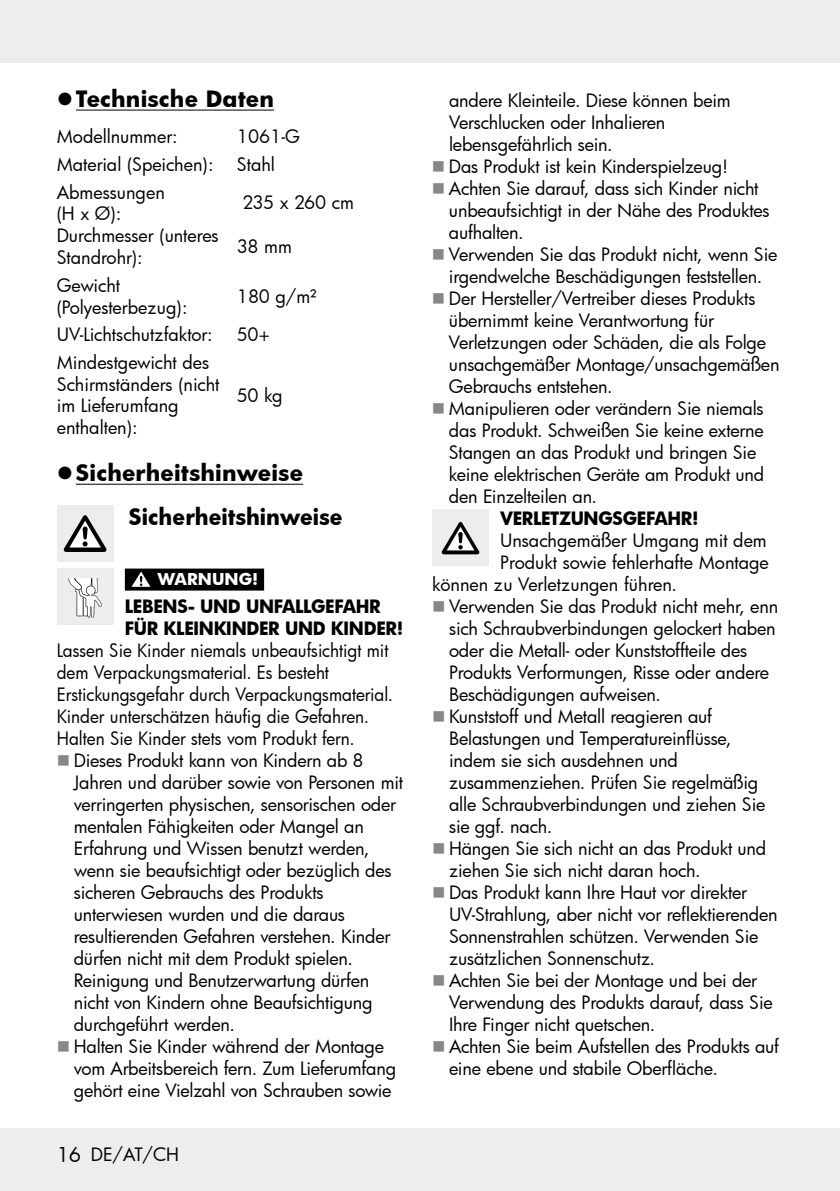
<style>
.page{position:relative;width:840px;height:1191px;background:#fff}
.page>*{position:absolute;margin:0;border:0;box-sizing:border-box;transform-origin:0 0}
.t1{font:700 22px/44px "Futura";letter-spacing:.005em;color:#000}
.t2{font:18px/22px "Futura";letter-spacing:-.01em;color:#000}
.t3{font:18px/22px "Futura";letter-spacing:-.01em;color:#000;scale:.95 1}
.t4{font:700 18px/22px "Futura";letter-spacing:-.02em;color:#000;scale:.95 1}
.t5{font:700 16px "Futura";color:#fff}
.s1{font-size:20px}
</style>
<div class="page">
<div style="left:0;top:0;width:839px;height:62px;background:#ededed"></div>
<hr style="left:839px;top:0;width:1px;height:62px;background:#ededed">
<div style="left:0;top:1128px;width:839px;height:63px;background:#ededed"></div>
<hr style="left:839px;top:1128px;width:1px;height:63px;background:#ededed">
<hr style="left:76px;top:110px;width:198px;height:1px;background:#000">
<hr style="left:76px;top:484px;width:227px;height:1px;background:#000">
<div style="left:125px;top:568px;width:139px;height:22px;background:#000"></div>
<div style="left:57px;top:505px;width:56px;height:57px;background:#ededed"></div>
<svg style="left:64px;top:515px;width:42px;height:37px"></svg>
<div style="left:57px;top:568px;width:56px;height:57px;background:#ededed"></div>
<svg style="left:68px;top:578px;width:34px;height:39px"></svg>
<svg style="left:131px;top:571px;width:19px;height:16px"></svg>
<div style="left:432px;top:509px;width:56px;height:57px;background:#ededed"></div>
<svg style="left:441px;top:522px;width:38px;height:32px"></svg>
<p class="t1" style="left:76px;top:76px;width:199px">Technische Daten</p>
<p class="t2" style="left:57px;top:125px;width:122px">Modellnummer:</p>
<p class="t2" style="left:237px;top:125px;width:64px">1061-G</p>
<p class="t2" style="left:57px;top:153px;width:158px">Material (Speichen):</p>
<p class="t2" style="left:237px;top:153px;width:40px">Stahl</p>
<p class="t2" style="left:57px;top:181px;width:110px">Abmessungen (H x Ø):</p>
<p class="t2" style="left:242px;top:191px;width:113px">235 x 260 cm</p>
<p class="t2" style="left:57px;top:225px;width:163px">Durchmesser (unteres<br>Standrohr):</p>
<p class="t2" style="left:237px;top:235px;width:56px">38 mm</p>
<p class="t2" style="left:57px;top:274px;width:132px">Gewicht (Polyesterbezug):</p>
<p class="t2" style="left:237px;top:285px;width:81px">180 g/m²</p>
<p class="t2" style="left:57px;top:323px;width:157px">UV-Lichtschutzfaktor:</p>
<p class="t2" style="left:237px;top:323px;width:34px">50+</p>
<p class="t2" style="left:57px;top:351px;width:164px">Mindestgewicht des<br>Schirmständers (nicht im Lieferumfang enthalten):</p>
<p class="t2" style="left:237px;top:384px;width:47px">50 kg</p>
<p class="t1" style="left:129px;top:450px;width:215px;text-indent:-53px">Sicherheitshinweise<br>Sicherheitshinweise</p>
<p class="t5" style="left:157px;top:568px;width:102px">WARNUNG!</p>
<p class="t4" style="left:125px;top:595px;width:294px">LEBENS- UND UNFALLGEFAHR<br>FÜR KLEINKINDER UND KINDER!</p>
<p class="t3" style="left:57px;top:639px;width:352px">Lassen Sie Kinder niemals unbeaufsichtigt mit dem Verpackungsmaterial. Es besteht Erstickungsgefahr durch Verpackungsmaterial.<br>Kinder unterschätzen häufig die Gefahren.<br>Halten Sie Kinder stets vom Produkt fern.</p>
<p class="t2" style="left:74px;top:749px;width:331px">Dieses Produkt kann von Kindern ab 8<br>Jahren und darüber sowie von Personen mit verringerten physischen, sensorischen oder mentalen Fähigkeiten oder Mangel an Erfahrung und Wissen benutzt werden, wenn sie beaufsichtigt oder bezüglich des sicheren Gebrauchs des Produkts unterwiesen wurden und die daraus resultierenden Gefahren verstehen. Kinder dürfen nicht mit dem Produkt spielen.<br>Reinigung und Benutzerwartung dürfen nicht von Kindern ohne Beaufsichtigung durchgeführt werden.<br>Halten Sie Kinder während der Montage vom Arbeitsbereich fern. Zum Lieferumfang gehört eine Vielzahl von Schrauben sowie</p>
<p class="t2" style="left:57px;top:1143px;width:123px"><span class="s1">16</span> DE/AT/CH</p>
<p class="t2" style="left:448px;top:89px;width:332px">andere Kleinteile. Diese können beim Verschlucken oder Inhalieren lebensgefährlich sein.<br>Das Produkt ist kein Kinderspielzeug!<br>Achten Sie darauf, dass sich Kinder nicht unbeaufsichtigt in der Nähe des Produktes aufhalten.<br>Verwenden Sie das Produkt nicht, wenn Sie irgendwelche Beschädigungen feststellen.<br>Der Hersteller/Vertreiber dieses Produkts übernimmt keine Verantwortung für Verletzungen oder Schäden, die als Folge unsachgemäßer Montage/unsachgemäßen Gebrauchs entstehen.<br>Manipulieren oder verändern Sie niemals das Produkt. Schweißen Sie keine externe Stangen an das Produkt und bringen Sie keine elektrischen Geräte am Produkt und den Einzelteilen an.</p>
<p class="t4" style="left:500px;top:507px;width:210px">VERLETZUNGSGEFAHR!</p>
<p class="t2" style="left:500px;top:529px;width:268px">Unsachgemäßer Umgang mit dem</p>
<p class="t2" style="left:500px;top:551px;width:270px">Produkt sowie fehlerhafte Montage</p>
<p class="t2" style="left:432px;top:573px;width:243px">können zu Verletzungen führen.</p>
<p class="t2" style="left:449px;top:595px;width:330px">Verwenden Sie das Produkt nicht mehr, enn</p>
<p class="t2" style="left:449px;top:617px;width:328px">sich Schraubverbindungen gelockert haben</p>
<p class="t2" style="left:449px;top:639px;width:299px">oder die Metall- oder Kunststoffteile des</p>
<p class="t2" style="left:449px;top:661px;width:321px">Produkts Verformungen, Risse oder andere</p>
<p class="t2" style="left:449px;top:683px;width:210px">Beschädigungen aufweisen.</p>
<p class="t2" style="left:449px;top:705px;width:264px">Kunststoff und Metall reagieren auf</p>
<p class="t2" style="left:449px;top:727px;width:284px">Belastungen und Temperatureinflüsse,</p>
<p class="t2" style="left:449px;top:749px;width:230px">indem sie sich ausdehnen und</p>
<p class="t2" style="left:449px;top:771px;width:310px">zusammenziehen. Prüfen Sie regelmäßig</p>
<p class="t2" style="left:449px;top:793px;width:318px">alle Schraubverbindungen und ziehen Sie</p>
<p class="t2" style="left:449px;top:815px;width:101px">sie ggf. nach.</p>
<p class="t2" style="left:449px;top:837px;width:318px">Hängen Sie sich nicht an das Produkt und</p>
<p class="t2" style="left:449px;top:859px;width:249px">ziehen Sie sich nicht daran hoch.</p>
<p class="t2" style="left:449px;top:881px;width:299px">Das Produkt kann Ihre Haut vor direkter</p>
<p class="t2" style="left:449px;top:903px;width:330px">UV-Strahlung, aber nicht vor reflektierenden</p>
<p class="t2" style="left:449px;top:925px;width:311px">Sonnenstrahlen schützen. Verwenden Sie</p>
<p class="t2" style="left:449px;top:947px;width:204px">zusätzlichen Sonnenschutz.</p>
<p class="t2" style="left:449px;top:969px;width:309px">Achten Sie bei der Montage und bei der</p>
<p class="t2" style="left:449px;top:991px;width:325px">Verwendung des Produkts darauf, dass Sie</p>
<p class="t2" style="left:449px;top:1013px;width:204px">Ihre Finger nicht quetschen.</p>
<p class="t2" style="left:449px;top:1035px;width:331px">Achten Sie beim Aufstellen des Produkts auf</p>
<p class="t2" style="left:449px;top:1057px;width:270px">eine ebene und stabile Oberfläche.</p>
</div>
